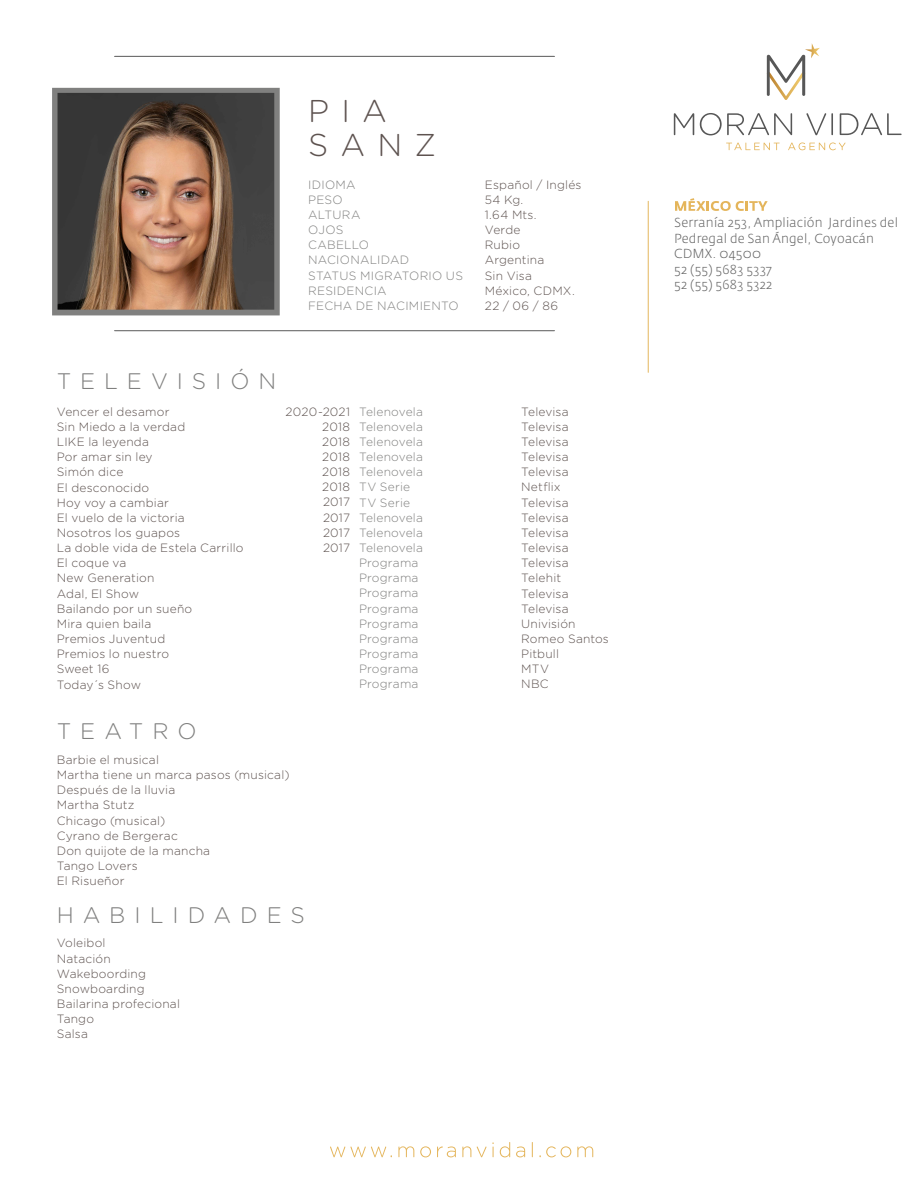
<style>
.page{position:relative;width:918px;height:1188px;background:#fff}
.page>*{position:absolute;margin:0;border:0;box-sizing:border-box;transform-origin:0 0}
.t1{font:300 31.5px/34.5px "Gotham Rounded";letter-spacing:.385em;color:#5e5350}
.t2{font:300 22.5px "Gotham Rounded";letter-spacing:.395em;color:#80807f}
.t3{font:300 12.9px/15.6px "Fedra Sans Std";letter-spacing:.015em;color:#626262}
.t4{font:300 12px/15.1px "Gotham Rounded";letter-spacing:.015em;color:#5e5350}
.t5{font:300 12px/15.1px "Gotham Rounded";letter-spacing:.015em;color:#80807f}
</style>
<div class="page">
<svg style="left:52px;top:88px;width:228px;height:227px;background:#735d50"></svg>
<hr style="left:648px;top:201px;width:1px;height:172px;background:#e4b55b">
<svg style="left:114px;top:56px;width:441px;height:1px"></svg>
<svg style="left:114px;top:330px;width:441px;height:1px"></svg>
<svg style="left:674px;top:113px;width:20px;height:22px"></svg>
<svg style="left:700px;top:113px;width:92px;height:22px"></svg>
<svg style="left:806px;top:113px;width:20px;height:22px"></svg>
<hr style="left:831px;top:113px;width:2px;height:22px;background:#575757">
<svg style="left:840px;top:113px;width:62px;height:22px"></svg>
<svg style="left:726px;top:143px;width:54px;height:7px"></svg>
<svg style="left:788px;top:143px;width:57px;height:7px"></svg>
<svg style="left:767px;top:43px;width:53px;height:57px"></svg>
<svg style="left:330px;top:1147px;width:62px;height:10px"></svg>
<svg style="left:398px;top:1146px;width:16px;height:11px"></svg>
<svg style="left:420px;top:1146px;width:11px;height:11px"></svg>
<svg style="left:437px;top:1146px;width:19px;height:11px"></svg>
<svg style="left:462px;top:1146px;width:9px;height:11px"></svg>
<svg style="left:477px;top:1142px;width:17px;height:15px"></svg>
<svg style="left:500px;top:1142px;width:10px;height:15px"></svg>
<svg style="left:516px;top:1146px;width:9px;height:11px"></svg>
<svg style="left:532px;top:1142px;width:1px;height:15px"></svg>
<svg style="left:539px;top:1146px;width:32px;height:11px"></svg>
<svg style="left:577px;top:1146px;width:16px;height:11px"></svg>
<svg style="left:675px;top:198px;width:93px;height:13px"></svg>
<h1 class="t1" style="left:308px;top:92px;width:129px">PIA<br>SANZ</h1>
<p class="t5" style="left:308px;top:176px;width:156px">IDIOMA<br>PESO<br>ALTURA<br>OJOS<br>CABELLO<br>NACIONALIDAD<br>STATUS MIGRATORIO US<br>RESIDENCIA<br>FECHA DE NACIMIENTO</p>
<p class="t4" style="left:485px;top:176px;width:98px">Español / Inglés<br>54 Kg.<br>1.64 Mts.<br>Verde<br>Rubio<br>Argentina<br>Sin Visa<br>México, CDMX.<br>22 / 06 / 86</p>
<h2 class="t2" style="left:57px;top:366px;width:221px">TELEVISIÓN</h2>
<p class="t4" style="left:57px;top:403px;width:188px">Vencer el desamor<br>Sin Miedo a la verdad<br>LIKE la leyenda<br>Por amar sin ley<br>Simón dice<br>El desconocido<br>Hoy voy a cambiar<br>El vuelo de la victoria<br>Nosotros los guapos<br>La doble vida de Estela Carrillo<br>El coque va<br>New Generation<br>Adal, El Show<br>Bailando por un sueño<br>Mira quien baila<br>Premios Juventud<br>Premios lo nuestro<br>Sweet 16<br>Today´s Show</p>
<p class="t4" style="left:322px;top:403px;width:29px;text-align:justify;text-indent:-37px">2020-2021<br>2018<br>2018<br>2018<br>2018<br>2018<br>2017<br>2017<br>2017<br>2017</p>
<p class="t5" style="left:359px;top:403px;width:65px">Telenovela<br>Telenovela<br>Telenovela<br>Telenovela<br>Telenovela<br>TV Serie<br>TV Serie<br>Telenovela<br>Telenovela<br>Telenovela<br>Programa<br>Programa<br>Programa<br>Programa<br>Programa<br>Programa<br>Programa<br>Programa<br>Programa</p>
<p class="t4" style="left:521px;top:403px;width:89px">Televisa<br>Televisa<br>Televisa<br>Televisa<br>Televisa<br>Netflix<br>Televisa<br>Televisa<br>Televisa<br>Televisa<br>Televisa<br>Telehit<br>Televisa<br>Televisa<br>Univisión<br>Romeo Santos<br>Pitbull<br>MTV<br>NBC</p>
<h2 class="t2" style="left:57px;top:716px;width:141px">TEATRO</h2>
<p class="t4" style="left:57px;top:752px;width:234px">Barbie el musical<br>Martha tiene un marca pasos (musical)<br>Después de la lluvia<br>Martha Stutz<br>Chicago (musical)<br>Cyrano de Bergerac<br>Don quijote de la mancha<br>Tango Lovers<br>El Risueñor</p>
<h2 class="t2" style="left:57px;top:900px;width:250px">HABILIDADES</h2>
<p class="t4" style="left:57px;top:935px;width:125px">Voleibol<br>Natación<br>Wakeboording<br>Snowboarding<br>Bailarina profecional<br>Tango<br>Salsa</p>
<p class="t3" style="left:674px;top:215px;width:225px">Serranía 253, Ampliación Jardines del<br>Pedregal de San Ángel, Coyoacán<br>CDMX. 04500<br>52 (55) 5683 5337<br>52 (55) 5683 5322</p>
</div>
